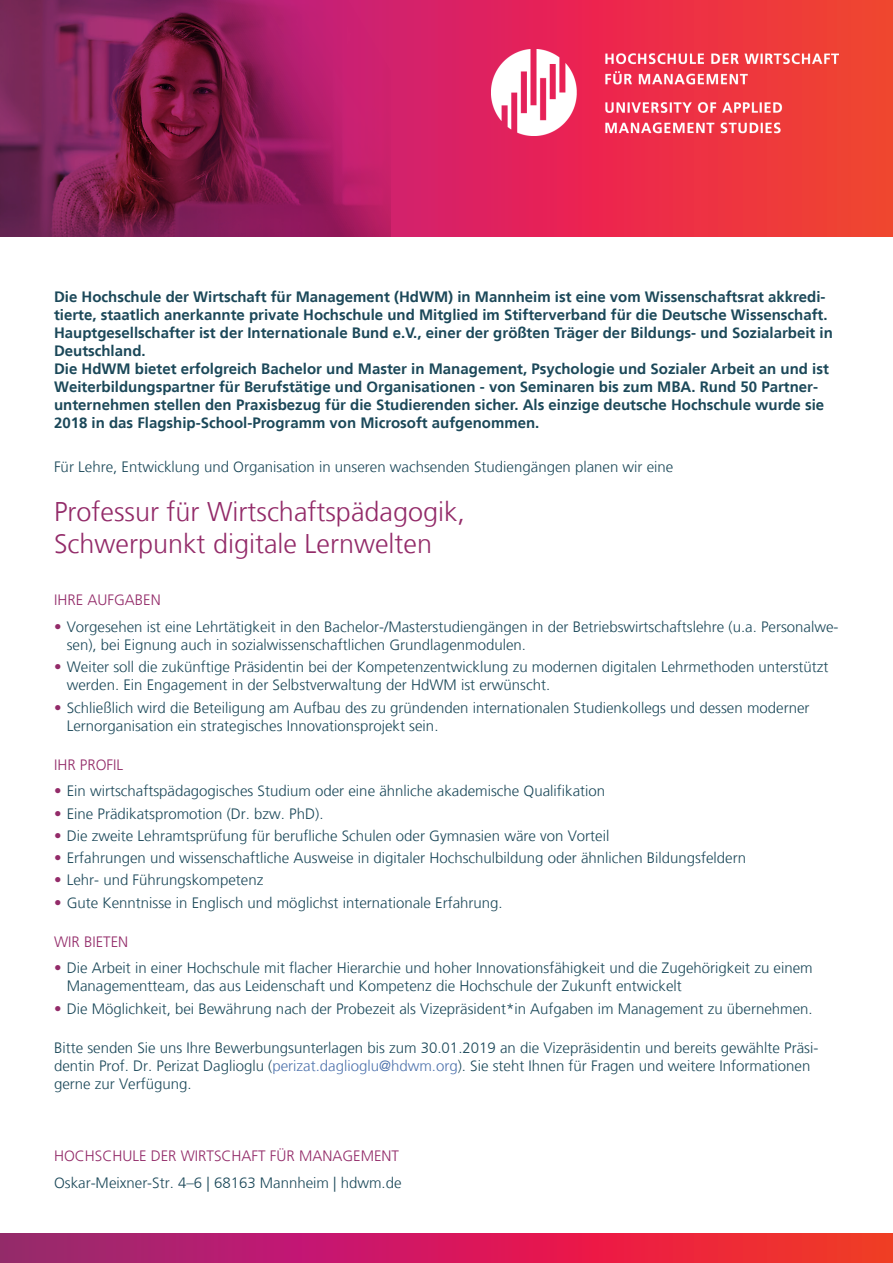
<style>
.page{position:relative;width:893px;height:1263px;background:#fff}
.page>*{position:absolute;margin:0;border:0;box-sizing:border-box;transform-origin:0 0}
.t1{font:300 27px/32.4px "Frutiger LT";color:#932b69}
.t2{font:300 15px/18px "Frutiger LT";color:#1b4859}
.t3{font:700 15px/18px "Frutiger LT";color:#1b4859}
.t4{font:300 15px "Frutiger LT";color:#932b69}
.s1{color:#932b69}
.s2{color:#4d72ac}
</style>
<div class="page">
<svg style="left:0;top:1233px;width:893px;height:30px;background:#d02155"></svg>
<svg style="left:0;top:0;width:893px;height:237px;background:#b82551"></svg>
<img style="left:492px;top:50px;width:347px;height:85px">
<p class="t3" style="left:54px;top:288px;width:780px">Die Hochschule der Wirtschaft für Management (HdWM) in Mannheim ist eine vom Wissenschaftsrat akkredi&shy;tierte, staatlich anerkannte private Hochschule und Mitglied im Stifterverband für die Deutsche Wissenschaft.<br>Hauptgesellschafter ist der Internationale Bund e.V., einer der größten Träger der Bildungs- und Sozialarbeit in Deutschland.<br>Die HdWM bietet erfolgreich Bachelor und Master in Management, Psychologie und Sozialer Arbeit an und ist Weiterbildungspartner für Berufstätige und Organisationen - von Seminaren bis zum MBA. Rund 50 Partner&shy;unternehmen stellen den Praxisbezug für die Studierenden sicher. Als einzige deutsche Hochschule wurde sie 2018 in das Flagship-School-Programm von Microsoft aufgenommen.</p>
<p class="t2" style="left:54px;top:458px;width:621px">Für Lehre, Entwicklung und Organisation in unseren wachsenden Studiengängen planen wir eine</p>
<h1 class="t1" style="left:54px;top:496px;width:413px">Professur für Wirtschaftspädagogik,<br>Schwerpunkt digitale Lernwelten</h1>
<p class="t4" style="left:54px;top:592px;width:108px">IHRE AUFGABEN</p>
<p class="t2" style="left:67px;top:618px;width:773px;text-indent:-13px"><span class="s1">•</span> Vorgesehen ist eine Lehrtätigkeit in den Bachelor-/Masterstudiengängen in der Betriebswirtschaftslehre (u.a. Personalwe&shy;sen), bei Eignung auch in sozialwissenschaftlichen Grundlagenmodulen.</p>
<p class="t2" style="left:67px;top:658px;width:763px;text-indent:-13px"><span class="s1">•</span> Weiter soll die zukünftige Präsidentin bei der Kompetenzentwicklung zu modernen digitalen Lehrmethoden unterstützt werden. Ein Engagement in der Selbstverwaltung der HdWM ist erwünscht.</p>
<p class="t2" style="left:67px;top:698px;width:744px;text-indent:-13px"><span class="s1">•</span> Schließlich wird die Beteiligung am Aufbau des zu gründenden internationalen Studienkollegs und dessen moderner<br>Lernorganisation ein strategisches Innovationsprojekt sein.</p>
<p class="t4" style="left:54px;top:756px;width:71px">IHR PROFIL</p>
<p class="t2" style="left:54px;top:782px;width:553px"><span class="s1">•</span> Ein wirtschaftspädagogisches Studium oder eine ähnliche akademische Qualifikation</p>
<p class="t2" style="left:54px;top:804px;width:271px"><span class="s1">•</span> Eine Prädikatspromotion (Dr. bzw. PhD).</p>
<p class="t2" style="left:54px;top:827px;width:557px"><span class="s1">•</span> Die zweite Lehramtsprüfung für berufliche Schulen oder Gymnasien wäre von Vorteil</p>
<p class="t2" style="left:54px;top:849px;width:694px"><span class="s1">•</span> Erfahrungen und wissenschaftliche Ausweise in digitaler Hochschulbildung oder ähnlichen Bildungsfeldern</p>
<p class="t2" style="left:54px;top:871px;width:211px"><span class="s1">•</span> Lehr- und Führungskompetenz</p>
<p class="t2" style="left:54px;top:893px;width:450px"><span class="s1">•</span> Gute Kenntnisse in Englisch und möglichst internationale Erfahrung.</p>
<p class="t4" style="left:54px;top:933px;width:76px">WIR BIETEN</p>
<p class="t2" style="left:67px;top:959px;width:747px;text-indent:-13px"><span class="s1">•</span> Die Arbeit in einer Hochschule mit flacher Hierarchie und hoher Innovationsfähigkeit und die Zugehörigkeit zu einem<br>Managementteam, das aus Leidenschaft und Kompetenz die Hochschule der Zukunft entwickelt</p>
<p class="t2" style="left:54px;top:999px;width:760px"><span class="s1">•</span> Die Möglichkeit, bei Bewährung nach der Probezeit als Vizepräsident*in Aufgaben im Management zu übernehmen.</p>
<p class="t2" style="left:54px;top:1039px;width:766px">Bitte senden Sie uns Ihre Bewerbungsunterlagen bis zum 30.01.2019 an die Vizepräsidentin und bereits gewählte Präsi&shy;dentin Prof. Dr. Perizat Daglioglu (<span class="s2">perizat.daglioglu@hdwm.org</span>). Sie steht Ihnen für Fragen und weitere Informationen gerne zur Verfügung.</p>
<p class="t4" style="left:54px;top:1147px;width:347px">HOCHSCHULE DER WIRTSCHAFT FÜR MANAGEMENT</p>
<p class="t2" style="left:54px;top:1174px;width:349px">Oskar-Meixner-Str. 4–6 | 68163 Mannheim | hdwm.de</p>
</div>
